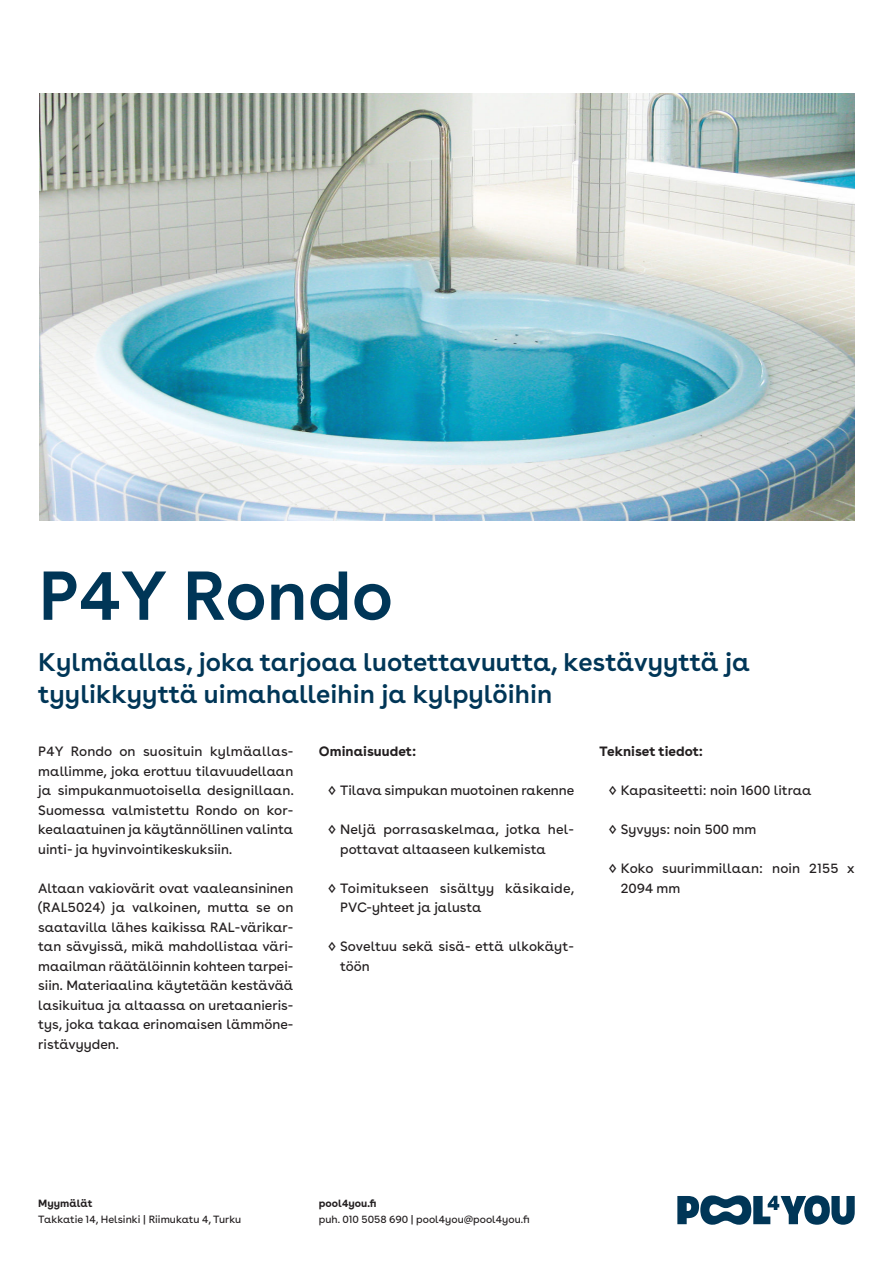
<style>
.page{position:relative;width:893px;height:1263px;background:#fff}
.page>*{position:absolute;margin:0;border:0;box-sizing:border-box;transform-origin:0 0}
.Otsikko{font:600 69px "Buenos Aires";color:#003657}
.Ingressi{font:600 25.5px/31.5px "Buenos Aires";color:#003657}
.Leipis{font:13.5px/19.5px "Buenos Aires";color:#231f20}
.Leipis-2{font:700 13.5px "Buenos Aires";color:#231f20}
.t1{font:10.5px "Buenos Aires";color:#231f20}
.t2{font:700 10.5px "Buenos Aires";color:#231f20}
</style>
<div class="page">
<svg style="left:677px;top:1195px;width:178px;height:30px"></svg>
<img style="left:39px;top:94px;width:816px;height:426px">
<p class="Otsikko" style="left:38px;top:537px;width:356px">P4Y Rondo</p>
<p class="Ingressi" style="left:38px;top:644px;width:713px">Kylmäallas, joka tarjoaa luotettavuutta, kestävyyttä ja tyylikkyyttä uimahalleihin ja kylpylöihin</p>
<p class="Leipis-2" style="left:600px;top:740px;width:105px">Tekniset tiedot:</p>
<p class="Leipis" style="left:608px;top:779px;width:205px">◊ Kapasiteetti: noin 1600 litraa</p>
<p class="Leipis" style="left:608px;top:818px;width:150px">◊ Syvyys: noin 500 mm</p>
<p class="Leipis" style="left:621px;top:857px;width:235px;text-indent:-13px">◊ Koko suurimmillaan: noin 2155 x<br>2094 mm</p>
<p class="Leipis-2" style="left:319px;top:740px;width:99px">Ominaisuudet:</p>
<p class="Leipis" style="left:327px;top:779px;width:248px">◊ Tilava simpukan muotoinen rakenne</p>
<p class="Leipis" style="left:340px;top:818px;width:235px;text-indent:-13px">◊ Neljä porrasaskelmaa, jotka hel&shy;pottavat altaaseen kulkemista</p>
<p class="Leipis" style="left:340px;top:877px;width:236px;text-indent:-13px">◊ Toimitukseen sisältyy käsikaide,<br>PVC-yhteet ja jalusta</p>
<p class="Leipis" style="left:340px;top:935px;width:235px;text-indent:-13px">◊ Soveltuu sekä sisä- että ulkokäyt&shy;töön</p>
<p class="Leipis" style="left:38px;top:740px;width:257px;text-align:justify">P4Y Rondo on suosituin kylmäallas&shy;mallimme, joka erottuu tilavuudellaan ja simpukanmuotoisella designillaan.<br>Suomessa valmistettu Rondo on kor&shy;kealaatuinen ja käytännöllinen valinta uinti- ja hyvinvointikeskuksiin.</p>
<p class="Leipis" style="left:38px;top:877px;width:257px;text-align:justify">Altaan vakiovärit ovat vaaleansininen (RAL5024) ja valkoinen, mutta se on saatavilla lähes kaikissa RAL-värikar&shy;tan sävyissä, mikä mahdollistaa väri&shy;maailman räätälöinnin kohteen tarpei&shy;siin. Materiaalina käytetään kestävää lasikuitua ja altaassa on uretaanieris&shy;tys, joka takaa erinomaisen lämmöne&shy;ristävyyden.</p>
<p class="t2" style="left:38px;top:1194px;width:56px">Myymälät</p>
<p class="t1" style="left:38px;top:1211px;width:205px">Takkatie 14, Helsinki | Riimukatu 4, Turku</p>
<p class="t2" style="left:319px;top:1194px;width:59px">pool4you.fi</p>
<p class="t1" style="left:319px;top:1211px;width:212px">puh. 010 5058 690 | pool4you@pool4you.fi</p>
</div>
